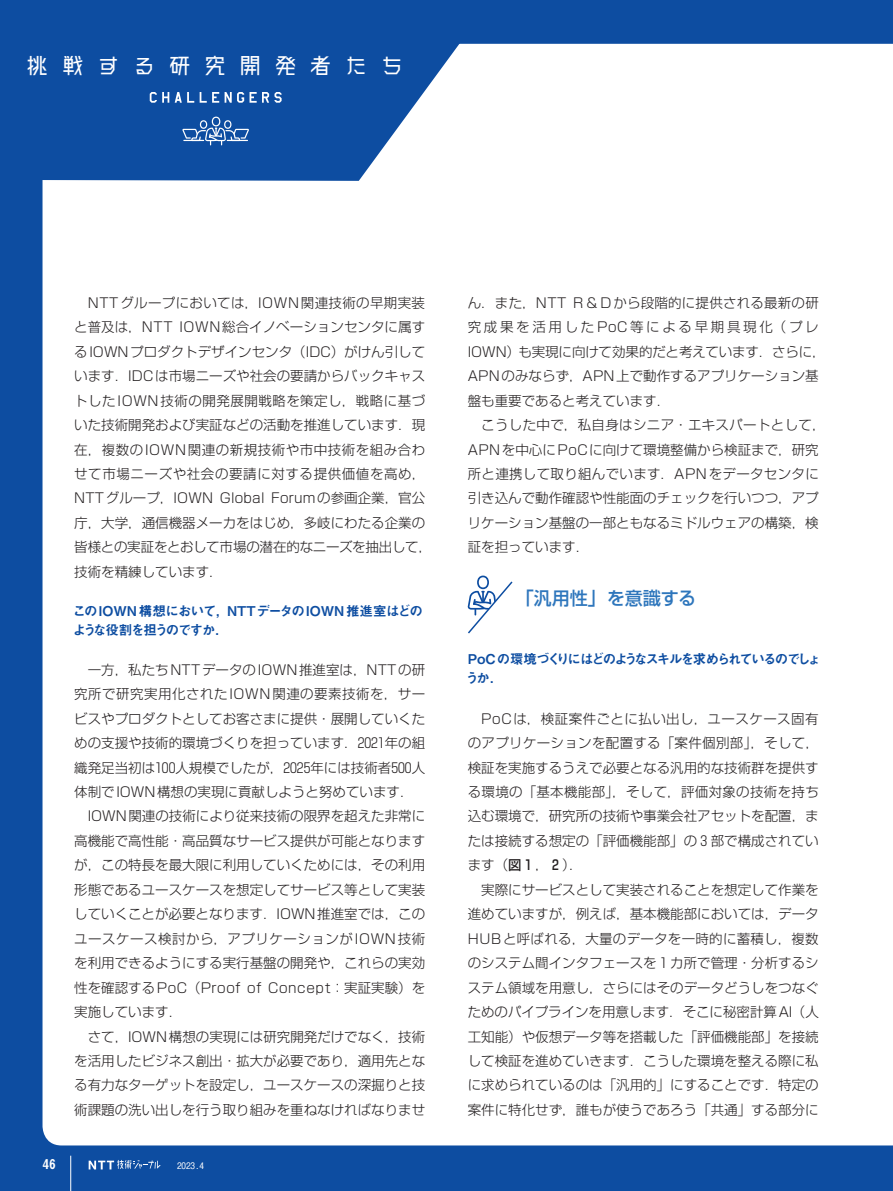
<style>
.page{position:relative;width:893px;height:1191px;background:#0d4da1}
.page>*{position:absolute;margin:0;border:0;box-sizing:border-box;transform-origin:0 0}
.t1{font:22.5px "Makinas 4 Square";letter-spacing:.6em;color:#fff}
.t2{font:500 18px "Shin Go Pr 6";letter-spacing:-.005em;color:#2e76bc}
.t3{font:300 13.5px/24.5px "Shin Go Pr 6";color:#231f20}
.t4{font:300 13.5px "Shin Go Pr 6";letter-spacing:.035em;color:#231f20}
.t5{font:13.5px/19.2px "Midashi Go Pr 6 MB31";letter-spacing:-.04em;color:#0d4da1}
.t6{font:13.5px/19.2px "Midashi Go Pr 6 MB31";letter-spacing:-.14em;color:#0d4da1}
.t7{font:300 13.5px "Shin Go Pr 6";letter-spacing:.045em;color:#231f20}
.t8{font:13.5px "Midashi Go Pr 6 MB31";color:#fff}
.t9{font:500 9px "Gothic BBB Pr 6";color:#fff}
.s1{font-weight:500}
</style>
<div class="page">
<div style="left:43px;top:44px;width:850px;height:1101px;background:#fff"></div>
<svg style="left:89px;top:1160px;width:72px;height:9px"></svg>
<hr style="left:70px;top:1155px;width:1px;height:36px;background:#fff">
<svg style="left:42px;top:43px;width:450px;height:138px"></svg>
<svg style="left:150px;top:92px;width:19px;height:11px"></svg>
<svg style="left:175px;top:92px;width:19px;height:11px"></svg>
<svg style="left:200px;top:92px;width:19px;height:11px"></svg>
<svg style="left:225px;top:92px;width:19px;height:11px"></svg>
<svg style="left:250px;top:92px;width:32px;height:11px"></svg>
<svg style="left:182px;top:117px;width:67px;height:28px"></svg>
<svg style="left:466px;top:575px;width:48px;height:60px;background:#dfe7f2"></svg>
<h1 class="t1" style="left:26px;top:52px;width:378px">挑戦する研究開発者たち</h1>
<p class="t3" style="left:74px;top:289px;width:359px;text-indent:14px">NTTグループにおいては，IOWN関連技術の早期実装と普及は，NTT IOWN総合イノベーションセンタに属するIOWNプロダクトデザインセンタ（IDC）がけん引しています．IDCは市場ニーズや社会の要請からバックキャストしたIOWN技術の開発展開戦略を策定し，戦略に基づいた技術開発および実証などの活動を推進しています．現在，複数のIOWN関連の新規技術や市中技術を組み合わせて市場ニーズや社会の要請に対する提供価値を高め，<br>NTTグループ，IOWN Global Forumの参画企業，官公庁，大学，通信機器メーカをはじめ，多岐にわたる企業の皆様との実証をとおして市場の潜在的なニーズを抽出して，技術を精練しています．</p>
<p class="t5" style="left:73px;top:600px;width:352px">このIOWN構想において，NTTデータのIOWN推進室はどのような役割を担うのですか．</p>
<p class="t3" style="left:88px;top:656px;width:339px">一方，私たちNTTデータのIOWN推進室は，NTTの研</p>
<p class="t4" style="left:74px;top:683px;width:352px">究所で研究実用化されたIOWN関連の要素技術を，サー</p>
<p class="t3" style="left:74px;top:705px;width:352px">ビスやプロダクトとしてお客さまに提供・展開していくた</p>
<p class="t3" style="left:74px;top:729px;width:352px">めの支援や技術的環境づくりを担っています．2021年の組</p>
<p class="t3" style="left:74px;top:754px;width:352px">織発足当初は100人規模でしたが，2025年には技術者500人</p>
<p class="t3" style="left:74px;top:778px;width:341px">体制でIOWN構想の実現に貢献しようと努めています．</p>
<p class="t3" style="left:88px;top:803px;width:339px">IOWN関連の技術により従来技術の限界を超えた非常に</p>
<p class="t3" style="left:74px;top:827px;width:352px">高機能で高性能・高品質なサービス提供が可能となります</p>
<p class="t3" style="left:74px;top:851px;width:352px">が，この特長を最大限に利用していくためには，その利用</p>
<p class="t3" style="left:74px;top:876px;width:352px">形態であるユースケースを想定してサービス等として実装</p>
<p class="t3" style="left:74px;top:900px;width:352px">していくことが必要となります．IOWN推進室では，この</p>
<p class="t4" style="left:74px;top:927px;width:352px">ユースケース検討から，アプリケーションがIOWN技術</p>
<p class="t3" style="left:74px;top:949px;width:352px">を利用できるようにする実行基盤の開発や，これらの実効</p>
<p class="t7" style="left:74px;top:976px;width:352px">性を確認するPoC（Proof of Concept：実証実験）を</p>
<p class="t3" style="left:74px;top:998px;width:109px">実施しています．</p>
<p class="t3" style="left:88px;top:1023px;width:339px">さて，IOWN構想の実現には研究開発だけでなく，技術</p>
<p class="t3" style="left:74px;top:1047px;width:352px">を活用したビジネス創出・拡大が必要であり，適用先とな</p>
<p class="t3" style="left:74px;top:1072px;width:352px">る有力なターゲットを設定し，ユースケースの深掘りと技</p>
<p class="t3" style="left:74px;top:1096px;width:352px">術課題の洗い出しを行う取り組みを重ねなければなりませ</p>
<p class="t8" style="left:43px;top:1153px;width:15px">46</p>
<p class="t9" style="left:177px;top:1158px;width:29px">2023.4</p>
<p class="t3" style="left:468px;top:289px;width:359px">ん．また，NTT R＆Dから段階的に提供される最新の研究成果を活用したPoC等による早期具現化（プレ<br>IOWN）も実現に向けて効果的だと考えています．さらに，<br>APNのみならず，APN上で動作するアプリケーション基盤も重要であると考えています．</p>
<p class="t3" style="left:468px;top:411px;width:359px;text-indent:14px">こうした中で，私自身はシニア・エキスパートとして，<br>APNを中心にPoCに向けて環境整備から検証まで，研究所と連携して取り組んでいます．APNをデータセンタに引き込んで動作確認や性能面のチェックを行いつつ，アプリケーション基盤の一部ともなるミドルウェアの構築，検証を担っています．</p>
<h2 class="t2" style="left:516px;top:583px;width:182px">「汎用性」を意識する</h2>
<p class="t6" style="left:466px;top:648px;width:357px">PoC の環境づくりにはどのようなスキルを求められているのでしょうか．</p>
<p class="t3" style="left:468px;top:705px;width:353px;text-align:justify;text-indent:14px">PoCは，検証案件ごとに払い出し，ユースケース固有のアプリケーションを配置する「案件個別部」，そして，検証を実施するうえで必要となる汎用的な技術群を提供する環境の「基本機能部」，そして，評価対象の技術を持ち込む環境で，研究所の技術や事業会社アセットを配置，または接続する想定の「評価機能部」の 3 部で構成されています（<span class="s1">図1</span> ， <span class="s1">2</span> ）．</p>
<p class="t3" style="left:468px;top:876px;width:353px;text-align:justify;text-indent:14px">実際にサービスとして実装されることを想定して作業を進めていますが，例えば，基本機能部においては，データHUBと呼ばれる，大量のデータを一時的に蓄積し，複数のシステム間インタフェースを１カ所で管理・分析するシステム領域を用意し，さらにはそのデータどうしをつなぐためのパイプラインを用意します．そこに秘密計算AI（人工知能）や仮想データ等を搭載した「評価機能部」を接続して検証を進めていきます．こうした環境を整える際に私に求められているのは「汎用的」にすることです．特定の案件に特化せず，誰もが使うであろう「共通」する部分に</p>
</div>
